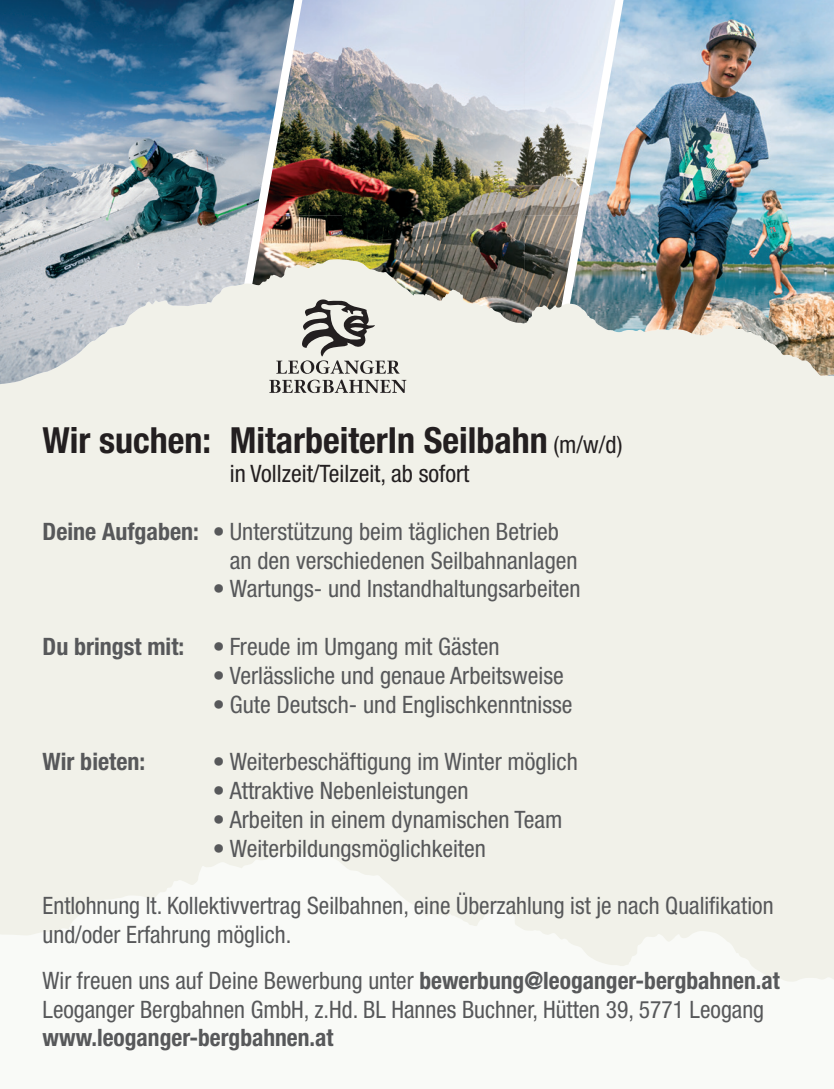
<style>
.page{position:relative;width:834px;height:1089px;background:#fff}
.page>*{position:absolute;margin:0;border:0;box-sizing:border-box;transform-origin:0 0}
.t1{font:700 condensed 36px "Helvetica Neue LT Pro";color:#231f20}
.t2{font:condensed 24px/28.8px "Helvetica Neue LT Pro";color:#57585a}
.t3{font:700 condensed 24px "Helvetica Neue LT Pro";color:#57585a}
.t4{font:condensed 24px "Helvetica Neue LT Pro";color:#231f20}
.s1{font-weight:400;font-size:24px}
.s2{font-weight:700}
</style>
<div class="page">
<div style="left:0;top:177px;width:833px;height:912px;background:#f1f1e9"></div>
<img style="left:0;top:0;width:283px;height:384px">
<img style="left:283px;top:0;width:287px;height:108px">
<img style="left:264px;top:108px;width:306px;height:107px">
<img style="left:252px;top:215px;width:91px;height:70px">
<img style="left:343px;top:215px;width:91px;height:83px">
<img style="left:434px;top:215px;width:136px;height:108px">
<img style="left:570px;top:0;width:263px;height:376px">
<svg style="left:269px;top:299px;width:137px;height:94px"></svg>
<svg style="left:0;top:853px;width:833px;height:236px;fill:#f9faf7"></svg>
<h1 class="t1" style="left:43px;top:419px;width:581px">Wir suchen: MitarbeiterIn Seilbahn <span class="s1">(m/w/d)</span></h1>
<p class="t4" style="left:230px;top:460px;width:241px">in Vollzeit/Teilzeit, ab sofort</p>
<p class="t2" style="left:230px;top:517px;width:349px;text-indent:-187px"><span class="s2">Deine Aufgaben:</span> • Unterstützung beim täglichen Betrieb an den verschiedenen Seilbahnanlagen</p>
<p class="t2" style="left:213px;top:574px;width:369px">• Wartungs- und Instandhaltungsarbeiten</p>
<p class="t2" style="left:43px;top:632px;width:458px"><span class="s2">Du bringst mit:</span> • Freude im Umgang mit Gästen</p>
<p class="t2" style="left:213px;top:661px;width:352px">• Verlässliche und genaue Arbeitsweise</p>
<p class="t2" style="left:213px;top:689px;width:361px">• Gute Deutsch- und Englischkenntnisse</p>
<p class="t3" style="left:43px;top:747px;width:104px">Wir bieten:</p>
<p class="t2" style="left:213px;top:747px;width:366px">• Weiterbeschäftigung im Winter möglich</p>
<p class="t2" style="left:213px;top:776px;width:257px">• Attraktive Nebenleistungen</p>
<p class="t2" style="left:213px;top:805px;width:351px">• Arbeiten in einem dynamischen Team</p>
<p class="t2" style="left:213px;top:833px;width:274px">• Weiterbildungsmöglichkeiten</p>
<p class="t2" style="left:43px;top:891px;width:732px">Entlohnung lt. Kollektivvertrag Seilbahnen, eine Überzahlung ist je nach Qualifikation und/oder Erfahrung möglich.</p>
<p class="t2" style="left:43px;top:965px;width:738px">Wir freuen uns auf Deine Bewerbung unter <span class="s2">bewerbung@leoganger-bergbahnen.at<br></span>Leoganger Bergbahnen GmbH, z.Hd. BL Hannes Buchner, Hütten 39, 5771 Leogang</p>
<p class="t3" style="left:43px;top:1023px;width:292px">www.leoganger-bergbahnen.at</p>
</div>
